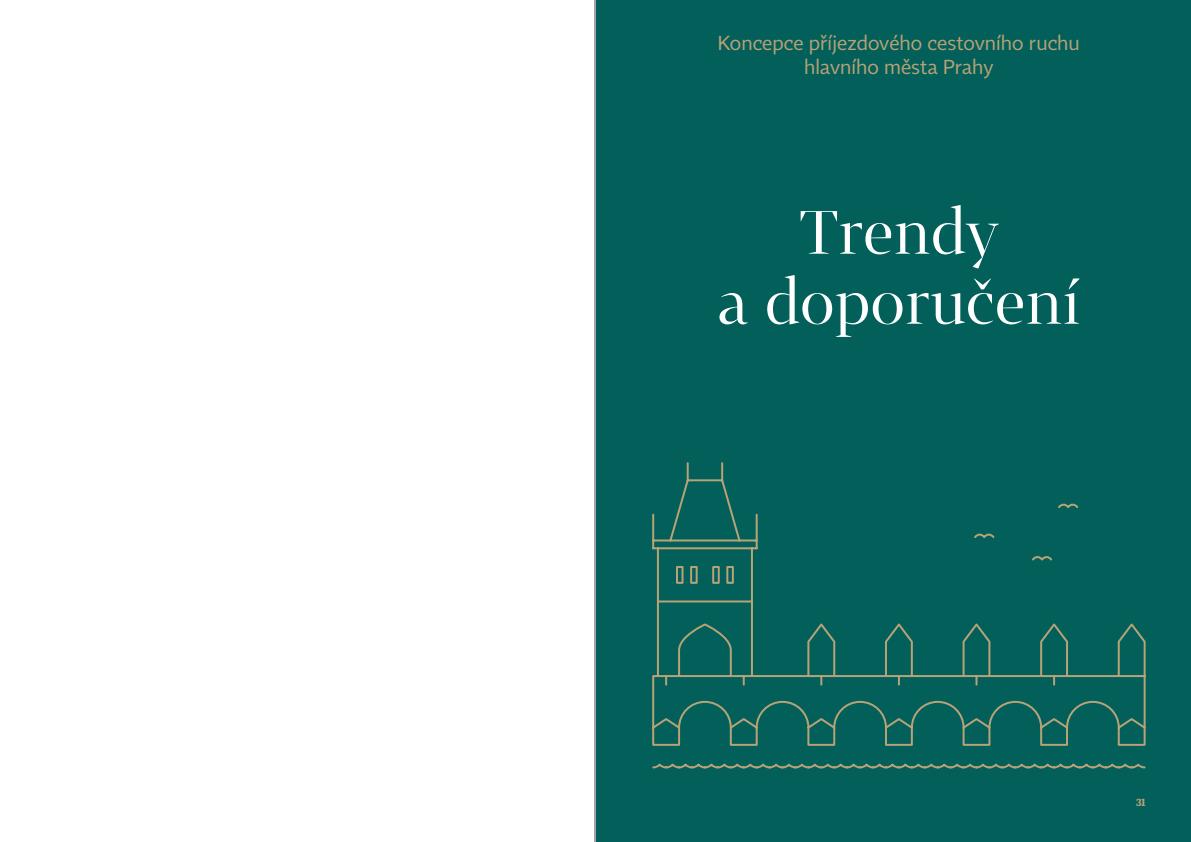
<style>
.page{position:relative;width:1191px;height:842px;background:#025f59}
.page>*{position:absolute;margin:0;border:0;box-sizing:border-box;transform-origin:0 0}
.kapitola{font:60px/70px "Tabac G1";color:#fff;text-align:center}
.Nadpis1{font:20px/24px "Tabac Sans";color:#b8a277;text-align:center}
.t1{font:700 condensed 10.5px "Tabac G3";color:#b8a277}
</style>
<div class="page">
<div style="left:0;top:0;width:595px;height:842px;background:#fff"></div>
<svg style="left:652px;top:462px;width:494px;height:307px"></svg>
<p class="Nadpis1" style="left:718px;top:31px;width:363px">Koncepce příjezdového cestovního ruchu hlavního města Prahy</p>
<p class="kapitola" style="left:717px;top:196px;width:365px">Trendy<br>a doporučení</p>
<p class="t1" style="left:1136px;top:795px;width:11px">31</p>
</div>
